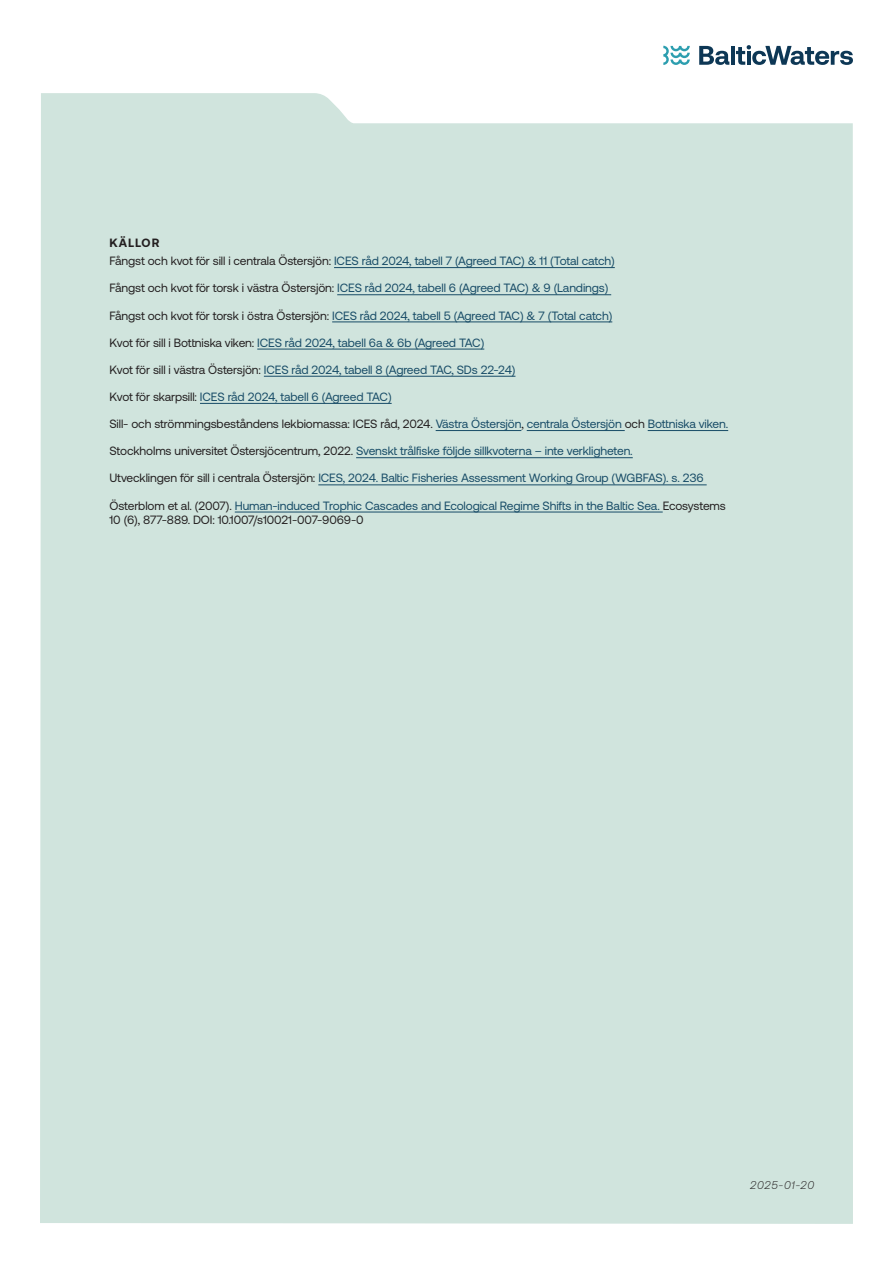
<style>
.page{position:relative;width:893px;height:1263px;background:#fff}
.page>*{position:absolute;margin:0;border:0;box-sizing:border-box;transform-origin:0 0}
.t1{font:12px "Aeonik";letter-spacing:-.01em;color:#184c67}
.t2{font:12px/14.4px "Aeonik";letter-spacing:-.01em;color:#231f20}
.källor{font:700 12px "Aeonik";letter-spacing:.08em;color:#231f20}
.datum{font:italic 300 11.25px "Aeonik";letter-spacing:.05em;color:#231f20}
.s1{color:#231f20}
.s2{color:#184c67}
</style>
<div class="page">
<div style="left:40px;top:93px;width:813px;height:1131px;background:#d0e4dd"></div>
<svg style="left:699px;top:46px;width:30px;height:19px"></svg>
<hr style="left:731px;top:46px;width:4px;height:19px;background:#0d3755">
<svg style="left:736px;top:45px;width:117px;height:20px"></svg>
<svg style="left:663px;top:46px;width:27px;height:19px"></svg>
<hr style="left:334px;top:267px;width:281px;height:1px;background:#184c67">
<hr style="left:337px;top:294px;width:274px;height:1px;background:#184c67">
<hr style="left:332px;top:322px;width:280px;height:1px;background:#184c67">
<hr style="left:257px;top:349px;width:227px;height:1px;background:#184c67">
<hr style="left:264px;top:376px;width:251px;height:1px;background:#184c67">
<hr style="left:200px;top:403px;width:192px;height:1px;background:#184c67">
<hr style="left:436px;top:430px;width:85px;height:1px;background:#184c67">
<hr style="left:527px;top:430px;width:98px;height:1px;background:#184c67">
<hr style="left:648px;top:430px;width:80px;height:1px;background:#184c67">
<hr style="left:356px;top:457px;width:277px;height:1px;background:#184c67">
<hr style="left:318px;top:484px;width:389px;height:1px;background:#184c67">
<hr style="left:235px;top:512px;width:428px;height:1px;background:#184c67">
<p class="källor" style="left:109px;top:235px;width:51px">KÄLLOR</p>
<p class="t1" style="left:109px;top:254px;width:507px"><span class="s1">Fångst och kvot för sill i centrala Östersjön:</span> ICES råd 2024, tabell 7 (Agreed TAC) &amp; 11 (Total catch)</p>
<p class="t1" style="left:109px;top:282px;width:500px"><span class="s1">Fångst och kvot för torsk i västra Östersjön:</span> ICES råd 2024, tabell 6 (Agreed TAC) &amp; 9 (Landings)</p>
<p class="t1" style="left:109px;top:309px;width:504px"><span class="s1">Fångst och kvot för torsk i östra Östersjön:</span> ICES råd 2024, tabell 5 (Agreed TAC) &amp; 7 (Total catch)</p>
<p class="t1" style="left:109px;top:336px;width:376px"><span class="s1">Kvot för sill i Bottniska viken:</span> ICES råd 2024, tabell 6a &amp; 6b (Agreed TAC)</p>
<p class="t1" style="left:109px;top:363px;width:407px"><span class="s1">Kvot för sill i västra Östersjön:</span> ICES råd 2024, tabell 8 (Agreed TAC, SDs 22-24)</p>
<p class="t1" style="left:109px;top:390px;width:284px"><span class="s1">Kvot för skarpsill:</span> ICES råd 2024, tabell 6 (Agreed TAC)</p>
<p class="t2" style="left:109px;top:417px;width:620px">Sill- och strömmingsbeståndens lekbiomassa: ICES råd, 2024. <span class="s2">Västra Östersjön</span>, <span class="s2">centrala Östersjön</span> och <span class="s2">Bottniska viken.</span></p>
<p class="t1" style="left:109px;top:444px;width:525px"><span class="s1">Stockholms universitet Östersjöcentrum, 2022.</span> Svenskt trålfiske följde sillkvoterna – inte verkligheten.</p>
<p class="t1" style="left:109px;top:472px;width:596px"><span class="s1">Utvecklingen för sill i centrala Östersjön:</span> ICES, 2024. Baltic Fisheries Assessment Working Group (WGBFAS). s. 236</p>
<p class="t2" style="left:109px;top:498px;width:618px">Österblom et al. (2007). <span class="s2">Human-induced Trophic Cascades and Ecological Regime Shifts in the Baltic Sea.</span> Ecosystems<br>10 (6), 877-889. DOI: 10.1007/s10021-007-9069-0</p>
<p class="datum" style="left:750px;top:1179px;width:66px">2025-01-20</p>
</div>
